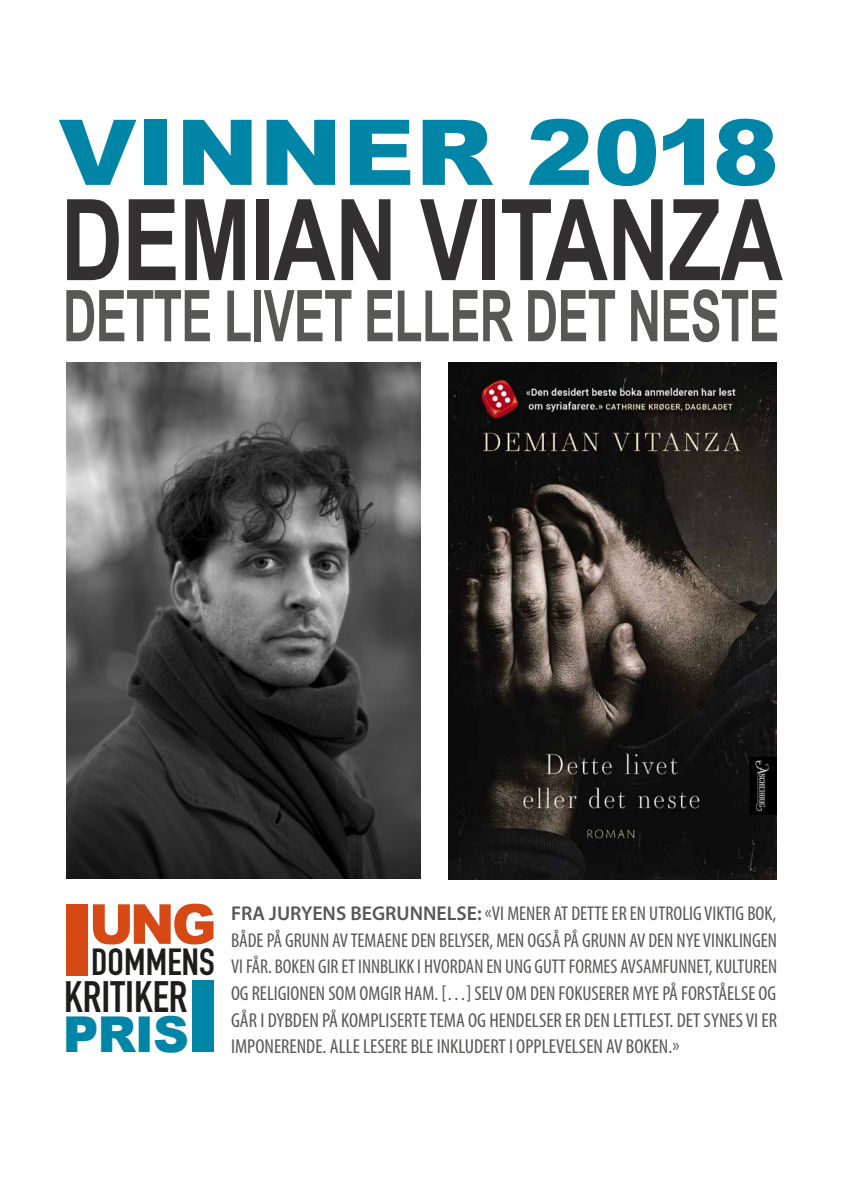
<style>
.page{position:relative;width:842px;height:1191px;background:#fff}
.page>*{position:absolute;margin:0;border:0;box-sizing:border-box;transform-origin:0 0}
.t1{font:700 112.9px "Arial Narrow";letter-spacing:-.005em;color:#323031;scale:.93 1}
.t2{font:900 90.9px "Arial";color:#0085a6;scale:1.1 1}
.t3{font:700 71.4px "Arial Narrow";letter-spacing:-.01em;color:#575756;scale:.79 1}
.t4{font:900 49.4px "Arial";color:#0085a6}
.t5{font:700 43.3px "DIN Condensed";color:#1d1d1b}
.t6{font:700 37.3px "DIN Condensed";letter-spacing:.005em;color:#1d1d1b}
.t7{font:condensed 20.2px/26.6px "Myriad Pro";color:#575756;text-align:justify}
.t8{font:condensed 20px/26.6px "Myriad Pro";color:#575756;text-align:justify}
.s1{font-weight:600;font-stretch:normal}
</style>
<div class="page">
<div style="left:66px;top:904px;width:22px;height:71px;background:#d64915"></div>
<div style="left:192px;top:980px;width:22px;height:71px;background:#0085a6"></div>
<svg style="left:93px;top:903px;width:121px;height:41px"></svg>
<img style="left:66px;top:363px;width:355px;height:516px">
<img style="left:448px;top:363px;width:328px;height:516px">
<h2 class="t2" style="left:59px;top:86px;width:657px">VINNER 2018</h2>
<h1 class="t1" style="left:61px;top:155px;width:778px">DEMIAN VITANZA</h1>
<h3 class="t3" style="left:63px;top:262px;width:908px">DETTE LIVET ELLER DET NESTE</h3>
<h3 class="t6" style="left:91px;top:937px;width:125px">DOMMENS</h3>
<h3 class="t5" style="left:64px;top:967px;width:125px">KRITIKER</h3>
<h3 class="t4" style="left:63px;top:998px;width:128px">PRIS</h3>
<p class="t8" style="left:231px;top:900px;width:548px"><span class="s1">FRA JURYENS BEGRUNNELSE:</span> «VI MENER AT DETTE ER EN UTROLIG VIKTIG BOK, BÅDE PÅ GRUNN AV TEMAENE DEN BELYSER, MEN OGSÅ PÅ GRUNN AV DEN NYE VINKLINGEN VI FÅR. BOKEN GIR ET INNBLIKK I HVORDAN EN UNG GUTT FORMES AVSAMFUNNET, KULTUREN</p>
<p class="t7" style="left:231px;top:979px;width:548px">OG RELIGIONEN SOM OMGIR HAM. […] SELV OM DEN FOKUSERER MYE PÅ FORSTÅELSE OG GÅR I DYBDEN PÅ KOMPLISERTE TEMA OG HENDELSER ER DEN LETTLEST. DET SYNES VI ER IMPONERENDE. ALLE LESERE BLE INKLUDERT I OPPLEVELSEN AV BOKEN.»</p>
</div>
